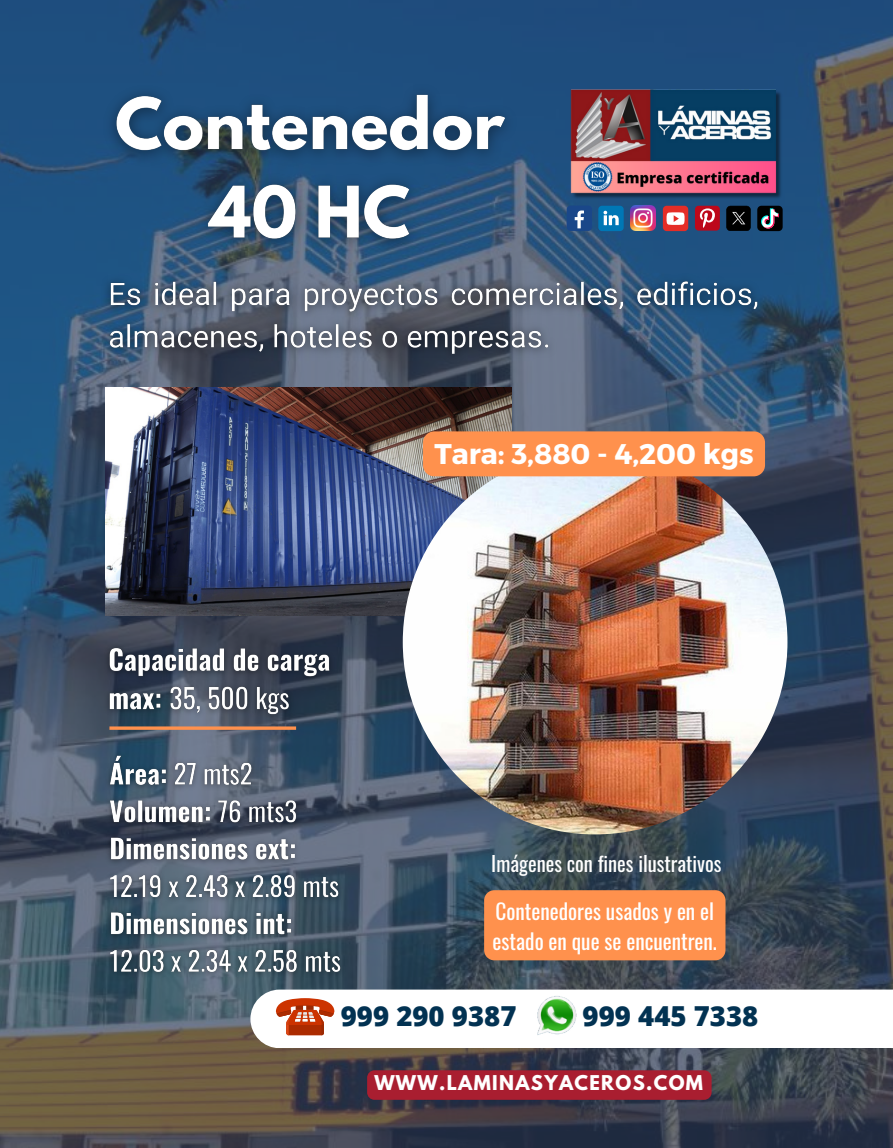
<style>
.page{position:relative;width:893px;height:1148px;background:#fff}
.page>*{position:absolute;margin:0;border:0;box-sizing:border-box;transform-origin:0 0}
.t1{font:700 28.35px "Montserrat";color:#fff}
.t2{font:800 27.6px "Open Sans";color:#023252}
.t3{font:21.3px/29.4px "Oswald";color:#fff}
.t4{font:20.55px "Oswald";color:#fff}
.t5{font:700 18px "League Spartan";letter-spacing:.075em;color:#fff}
</style>
<div class="page">
<img style="left:0;top:0;width:892px;height:1147px">
<img style="left:566px;top:89px;width:221px;height:111px">
<div style="left:566px;top:205px;width:26px;height:26px;background:#1a4789;border-radius:4px"></div>
<svg style="left:574px;top:210px;width:10px;height:18px"></svg>
<img style="left:630px;top:205px;width:25px;height:25px">
<svg style="left:598px;top:206px;width:25px;height:25px"></svg>
<svg style="left:695px;top:206px;width:24px;height:25px"></svg>
<div style="left:662px;top:206px;width:26px;height:25px;background:#e52d27;border-radius:4px"></div>
<svg style="left:666px;top:212px;width:18px;height:13px"></svg>
<svg style="left:757px;top:206px;width:25px;height:25px"></svg>
<svg style="left:726px;top:206px;width:24px;height:25px"></svg>
<svg style="left:250px;top:989px;width:642px;height:59px"></svg>
<img style="left:526px;top:989px;width:57px;height:52px">
<svg style="left:109px;top:726px;width:187px;height:4px"></svg>
<img style="left:105px;top:387px;width:406px;height:228px">
<img style="left:403px;top:450px;width:384px;height:384px;border-radius:50%">
<img style="left:101px;top:637px;width:237px;height:88px">
<img style="left:100px;top:746px;width:251px;height:236px">
<img style="left:96px;top:76px;width:430px;height:185px">
<div style="left:423px;top:431px;width:342px;height:45px;background:#ff914d"></div>
<div style="left:484px;top:890px;width:241px;height:70px;background:#ff914d"></div>
<div style="left:367px;top:1070px;width:344px;height:29px;background:#a91e30;border-radius:7px"></div>
<img style="left:97px;top:268px;width:674px;height:101px">
<p class="t1" style="left:434px;top:436px;width:321px">Tara: 3,880 - 4,200 kgs</p>
<p class="t4" style="left:491px;top:847px;width:232px">Imágenes con fines ilustrativos</p>
<p class="t3" style="left:492px;top:895px;width:226px">Contenedores usados y en el estado en que se encuentren.</p>
<p class="t2" style="left:341px;top:996px;width:177px">999 290 9387</p>
<p class="t2" style="left:582px;top:996px;width:177px">999 445 7338</p>
<p class="t5" style="left:374px;top:1073px;width:330px">WWW.LAMINASYACEROS.COM</p>
</div>
